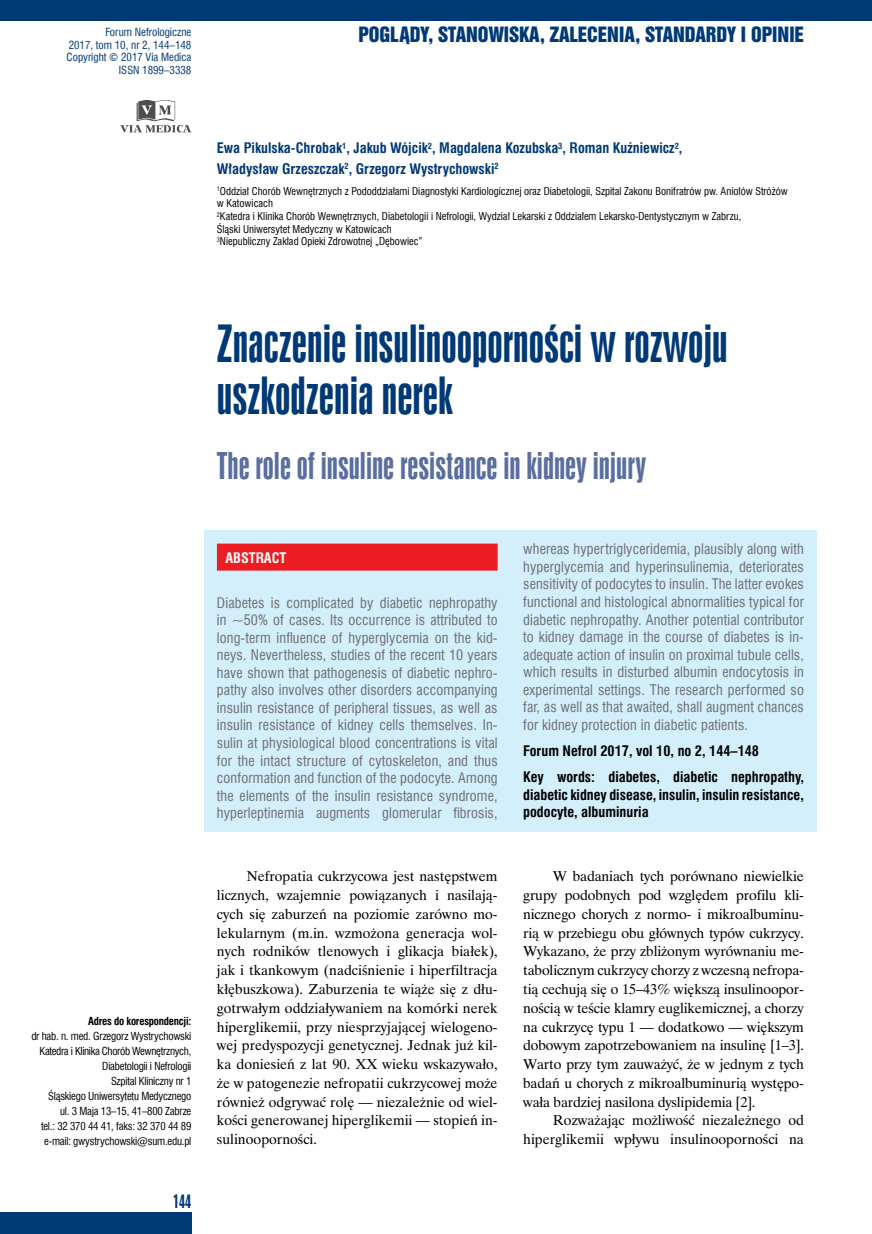
<style>
.page{position:relative;width:872px;height:1234px;background:#fff}
.page>*{position:absolute;margin:0;border:0;box-sizing:border-box;transform-origin:0 0}
._00_Tytuł_polski{font:48px/52.5px "Swis 924 EU";color:#003976}
._01_Tytuł_angielski{font:34.5px "Swis 924 EU";color:#5a6ea0}
.t1{font:19.35px "Swis 921 EU";color:#003976}
.t2{font:18px "Swis 924 EU";color:#003976}
._30_Tekst{font:14.25px/18.8px "Time Ibis EE";color:#000;text-align:justify}
._15_Streszczenie_ang{font:14.25px/17.5px "Swis 721 Cn EU";letter-spacing:.01em;color:#6d6e71;text-align:justify}
._15_Key_words{font:700 14.25px/17.5px "Swis 721 Cn EU";color:#000;text-align:justify}
._05_Autorzy{font:700 14.25px/20.4px "Swis 721 Cn EU";color:#003976}
._15_Streszczenie_ang-2{font:700 14.25px "Swis 721 Cn EU";color:#fff}
.t3{font:10.95px "Swis 721 Cn EU";color:#003976}
._20_Adres_koresponde{font:10.8px/15px "Swis 721 Cn EU";letter-spacing:-.02em;color:#000;text-align:right}
._20_Adres_koresponde-2{font:700 10.8px "Swis 721 Cn EU";letter-spacing:-.02em;color:#000}
._10_Kliniki{font:10.5px/12.6px "Swis 721 Cn EU";color:#000}
</style>
<div class="page">
<div style="left:0;top:1212px;width:191px;height:21px;background:#003976"></div>
<div style="left:0;top:0;width:872px;height:21px;background:#003976"></div>
<svg style="left:120px;top:100px;width:71px;height:33px"></svg>
<div style="left:204px;top:530px;width:612px;height:301px;background:#d4effc"></div>
<div style="left:217px;top:543px;width:280px;height:27px;background:#ed1d24"></div>
<p class="t3" style="left:105px;top:25px;width:87px">Forum Nefrologiczne</p>
<p class="t3" style="left:69px;top:37px;width:124px">2017, tom 10, nr 2, 144–148</p>
<p class="t3" style="left:67px;top:50px;width:126px">Copyright © 2017 Via Medica</p>
<p class="t3" style="left:119px;top:62px;width:74px">ISSN 1899–3338</p>
<h3 class="t1" style="left:358px;top:22px;width:447px">POGLĄDY, STANOWISKA, ZALECENIA, STANDARDY I OPINIE</h3>
<p class="_05_Autorzy" style="left:217px;top:138px;width:467px">Ewa Pikulska-Chrobak<sup>1</sup>, Jakub Wójcik<sup>2</sup>, Magdalena Kozubska<sup>3</sup>, Roman Kuźniewicz<sup>2</sup>,<br>Władysław Grzeszczak<sup>2</sup>, Grzegorz Wystrychowski<sup>2</sup></p>
<p class="_10_Kliniki" style="left:217px;top:184px;width:572px"><sup>1</sup>Oddział Chorób Wewnętrznych z Pododdziałami Diagnostyki Kardiologicznej oraz Diabetologii, Szpital Zakonu Bonifratrów pw. Aniołów Stróżów w Katowicach<br><sup>2</sup>Katedra i Klinika Chorób Wewnętrznych, Diabetologii i Nefrologii, Wydział Lekarski z Oddziałem Lekarsko-Dentystycznym w Zabrzu,<br>Śląski Uniwersytet Medyczny w Katowicach<br><sup>3</sup>Niepubliczny Zakład Opieki Zdrowotnej „Dębowiec”</p>
<p class="_20_Adres_koresponde-2" style="left:88px;top:1014px;width:105px">Adres do korespondencji:</p>
<p class="_20_Adres_koresponde" style="left:31px;top:1028px;width:161px">dr hab. n. med. Grzegorz Wystrychowski Katedra i Klinika Chorób Wewnętrznych, Diabetologii i Nefrologii<br>Szpital Kliniczny nr 1<br>Śląskiego Uniwersytetu Medycznego<br>ul. 3 Maja 13–15, 41–800 Zabrze<br>tel.: 32 370 44 41, faks: 32 370 44 89 e-mail: gwystrychowski@sum.edu.pl</p>
<p class="t2" style="left:173px;top:1190px;width:20px">144</p>
<p class="_00_Tytuł_polski" style="left:217px;top:317px;width:512px">Znaczenie insulinooporności w rozwoju uszkodzenia nerek</p>
<p class="_01_Tytuł_angielski" style="left:217px;top:445px;width:431px">The role of insuline resistance in kidney injury</p>
<p class="_15_Streszczenie_ang-2" style="left:225px;top:549px;width:62px">ABSTRACT</p>
<p class="_15_Streszczenie_ang" style="left:217px;top:593px;width:282px">Diabetes is complicated by diabetic nephropathy in ~50% of cases. Its occurrence is attributed to long-term influence of hyperglycemia on the kid&shy;neys. Nevertheless, studies of the recent 10 years have shown that pathogenesis of diabetic nephro&shy;pathy also involves other disorders accompanying insulin resistance of peripheral tissues, as well as insulin resistance of kidney cells themselves. In&shy;sulin at physiological blood concentrations is vital for the intact structure of cytoskeleton, and thus conformation and function of the podocyte. Among the elements of the insulin resistance syndrome, hyperleptinemia augments glomerular fibrosis,</p>
<p class="_15_Streszczenie_ang" style="left:523px;top:540px;width:282px">whereas hypertriglyceridemia, plausibly along with hyperglycemia and hyperinsulinemia, deteriorates sensitivity of podocytes to insulin. The latter evokes functional and histological abnormalities typical for diabetic nephropathy. Another potential contributor to kidney damage in the course of diabetes is in&shy;adequate action of insulin on proximal tubule cells, which results in disturbed albumin endocytosis in experimental settings. The research performed so far, as well as that awaited, shall augment chances for kidney protection in diabetic patients.</p>
<p class="_15_Key_words" style="left:523px;top:742px;width:237px">Forum Nefrol 2017, vol 10, no 2, 144–148</p>
<p class="_15_Key_words" style="left:523px;top:768px;width:282px">Key words: diabetes, diabetic nephropathy, diabetic kidney disease, insulin, insulin resistance, podocyte, albuminuria</p>
<p class="_30_Tekst" style="left:217px;top:866px;width:282px;text-indent:30px">Nefropatia cukrzycowa jest następstwem licznych, wzajemnie powiązanych i nasilają&shy;cych się zaburzeń na poziomie zarówno mo&shy;lekularnym (m.in. wzmożona generacja wol&shy;nych rodników tlenowych i glikacja białek), jak i tkankowym (nadciśnienie i hiperfiltracja kłębuszkowa). Zaburzenia te wiąże się z dłu&shy;gotrwałym oddziaływaniem na komórki nerek hiperglikemii, przy niesprzyjającej wielogeno&shy;wej predyspozycji genetycznej. Jednak już kil&shy;ka doniesień z lat 90. XX wieku wskazywało, że w patogenezie nefropatii cukrzycowej może również odgrywać rolę — niezależnie od wiel&shy;kości generowanej hiperglikemii — stopień in&shy;sulinooporności.</p>
<p class="_30_Tekst" style="left:523px;top:866px;width:282px;text-indent:30px">W badaniach tych porównano niewielkie grupy podobnych pod względem profilu kli&shy;nicznego chorych z normo- i mikroalbuminu&shy;rią w przebiegu obu głównych typów cukrzycy.<br>Wykazano, że przy zbliżonym wyrównaniu me&shy;tabolicznym cukrzycy chorzy z wczesną nefropa&shy;tią cechują się o 15–43% większą insulinoopor&shy;nością w teście klamry euglikemicznej, a chorzy na cukrzycę typu 1 — dodatkowo — większym dobowym zapotrzebowaniem na insulinę [1–3].<br>Warto przy tym zauważyć, że w jednym z tych badań u chorych z mikroalbuminurią występo&shy;wała bardziej nasilona dyslipidemia [2].</p>
<p class="_30_Tekst" style="left:523px;top:1110px;width:282px;text-align:right">Rozważając możliwość niezależnego od hiperglikemii wpływu insulinooporności na</p>
</div>
